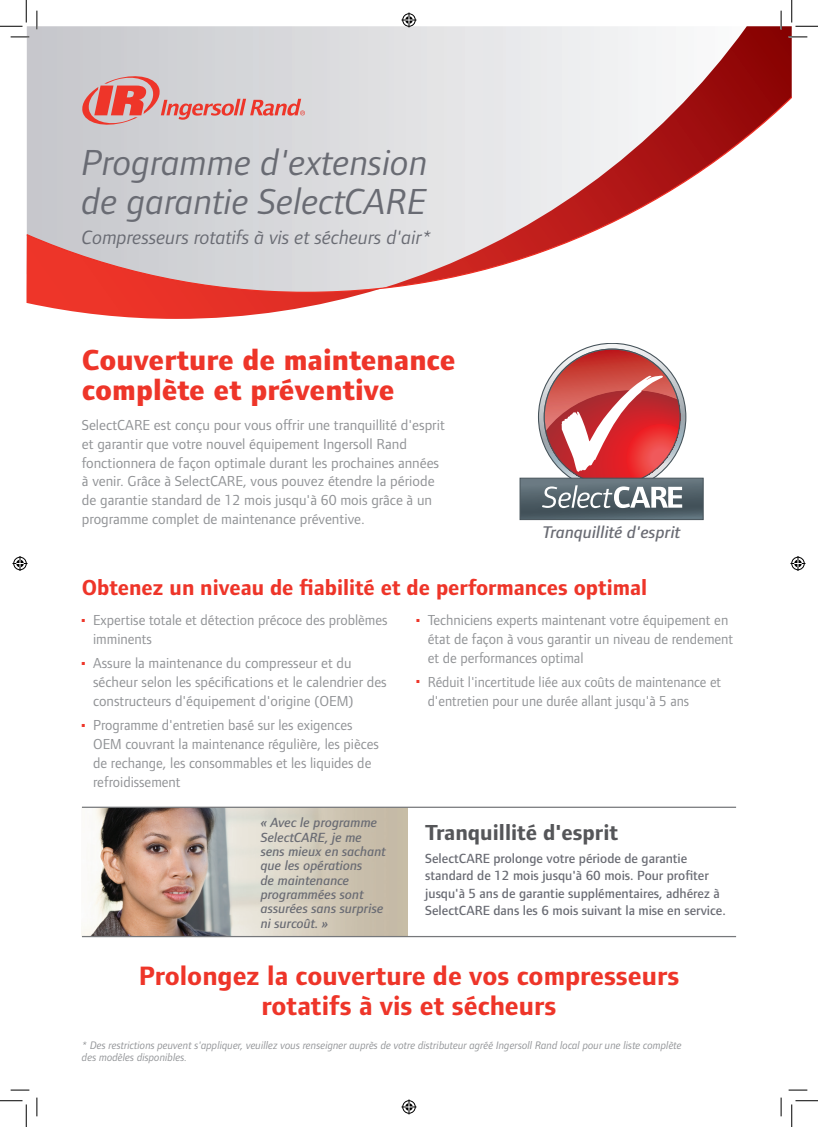
<style>
.page{position:relative;width:818px;height:1127px;background:#fff}
.page>*{position:absolute;margin:0;border:0;box-sizing:border-box;transform-origin:0 0}
.Title_grey_Italic{font:italic 37.5px/38.8px "Foundry Form Sans";color:#696b73}
.t1{font:800 30px/30px "Foundry Form Sans";color:#ee3529}
.t2{font:700 27.5px/30px "Foundry Form Sans";color:#ee3529;text-align:center}
.t3{font:700 22.5px "Foundry Form Sans";color:#ee3529}
.t4{font:700 22.5px "Foundry Form Sans";color:#555659}
.Title_grey_Italic-2{font:italic 20px "Foundry Form Sans";color:#696b73}
.ChartBody{font:italic 17.5px "Foundry Form Sans Med";color:#696b73}
.t5{font:15px/18.8px "Foundry Form Sans";color:#919396}
.t6{font:15px/18.8px "Foundry Form Sans";color:#919396;scale:.95 1}
.ChartBody-2{font:500 13.75px/17.5px "Foundry Form Sans";color:#696b73}
.ChartBody-3{font:italic 13.75px/14.4px "Foundry Form Sans Med";color:#696b73}
.Body_Copy_Sans{font:italic 11.25px/12.5px "Foundry Form Sans";color:#919396}
</style>
<div class="page">
<svg style="left:27px;top:26px;width:765px;height:293px"></svg>
<svg style="left:27px;top:94px;width:765px;height:199px"></svg>
<svg style="left:538px;top:343px;width:148px;height:147px"></svg>
<svg style="left:544px;top:349px;width:136px;height:136px"></svg>
<div style="left:520px;top:477px;width:183px;height:43px;border:1px solid #455259"></div>
<svg style="left:520px;top:375px;width:183px;height:144px"></svg>
<img style="left:82px;top:807px;width:325px;height:128px">
<hr style="left:82px;top:806px;width:654px;height:1px;background:#76787b">
<hr style="left:82px;top:935px;width:654px;height:1px;background:#76787b">
<svg style="left:82px;top:76px;width:223px;height:49px"></svg>
<svg style="left:11px;top:36px;width:18px;height:2px"></svg>
<svg style="left:788px;top:36px;width:19px;height:2px"></svg>
<svg style="left:11px;top:1089px;width:18px;height:1px"></svg>
<svg style="left:788px;top:1089px;width:19px;height:1px"></svg>
<svg style="left:36px;top:11px;width:2px;height:18px"></svg>
<svg style="left:36px;top:1097px;width:2px;height:18px"></svg>
<svg style="left:780px;top:11px;width:2px;height:18px"></svg>
<svg style="left:780px;top:1097px;width:2px;height:18px"></svg>
<svg style="left:0;top:0;width:27px;height:27px"></svg>
<svg style="left:0;top:1100px;width:27px;height:26px"></svg>
<svg style="left:791px;top:0;width:27px;height:27px"></svg>
<svg style="left:791px;top:1100px;width:27px;height:26px"></svg>
<svg style="left:401px;top:13px;width:15px;height:15px"></svg>
<svg style="left:401px;top:1099px;width:15px;height:15px"></svg>
<svg style="left:13px;top:556px;width:15px;height:15px"></svg>
<svg style="left:790px;top:556px;width:15px;height:15px"></svg>
<p class="Title_grey_Italic" style="left:82px;top:144px;width:347px">Programme d'extension de garantie SelectCARE</p>
<p class="Title_grey_Italic-2" style="left:82px;top:226px;width:351px">Compresseurs rotatifs à vis et sécheurs d'air*</p>
<p class="t1" style="left:82px;top:345px;width:375px">Couverture de maintenance complète et préventive</p>
<p class="t5" style="left:82px;top:415px;width:364px">SelectCARE est conçu pour vous offrir une tranquillité d'esprit et garantir que votre nouvel équipement Ingersoll Rand fonctionnera de façon optimale durant les prochaines années à venir. Grâce à SelectCARE, vous pouvez étendre la période de garantie standard de 12 mois jusqu'à 60 mois grâce à un programme complet de maintenance préventive.</p>
<p class="ChartBody" style="left:543px;top:521px;width:139px">Tranquillité d'esprit</p>
<p class="t3" style="left:82px;top:574px;width:567px">Obtenez un niveau de fiabilité et de performances optimal</p>
<p class="t5" style="left:93px;top:610px;width:296px;text-indent:-11px"><sup>■</sup> Expertise totale et détection précoce des problèmes imminents</p>
<p class="t5" style="left:93px;top:654px;width:295px;text-indent:-11px"><sup>■</sup> Assure la maintenance du compresseur et du sécheur selon les spécifications et le calendrier des constructeurs d'équipement d'origine (OEM)</p>
<p class="t5" style="left:93px;top:715px;width:287px;text-indent:-11px"><sup>■</sup> Programme d'entretien basé sur les exigences OEM couvrant la maintenance régulière, les pièces de rechange, les consommables et les liquides de refroidissement</p>
<p class="t5" style="left:428px;top:610px;width:307px;text-indent:-11px"><sup>■</sup> Techniciens experts maintenant votre équipement en état de façon à vous garantir un niveau de rendement et de performances optimal</p>
<p class="t6" style="left:428px;top:672px;width:310px;text-indent:-11px"><sup>■</sup> Réduit l'incertitude liée aux coûts de maintenance et d'entretien pour une durée allant jusqu'à 5 ans</p>
<p class="ChartBody-3" style="left:261px;top:815px;width:127px">« Avec le programme<br>SelectCARE, je me sens mieux en sachant que les opérations<br>de maintenance programmées sont assurées sans surprise ni surcoût. »</p>
<p class="t4" style="left:425px;top:818px;width:195px">Tranquillité d'esprit</p>
<p class="ChartBody-2" style="left:425px;top:849px;width:302px">SelectCARE prolonge votre période de garantie standard de 12 mois jusqu'à 60 mois. Pour profiter jusqu'à 5 ans de garantie supplémentaires, adhérez à SelectCARE dans les 6 mois suivant la mise en service.</p>
<p class="t2" style="left:139px;top:960px;width:542px">Prolongez la couverture de vos compresseurs rotatifs à vis et sécheurs</p>
<p class="Body_Copy_Sans" style="left:82px;top:1038px;width:601px">* Des restrictions peuvent s'appliquer, veuillez vous renseigner auprès de votre distributeur agréé Ingersoll Rand local pour une liste complète des modèles disponibles.</p>
</div>
